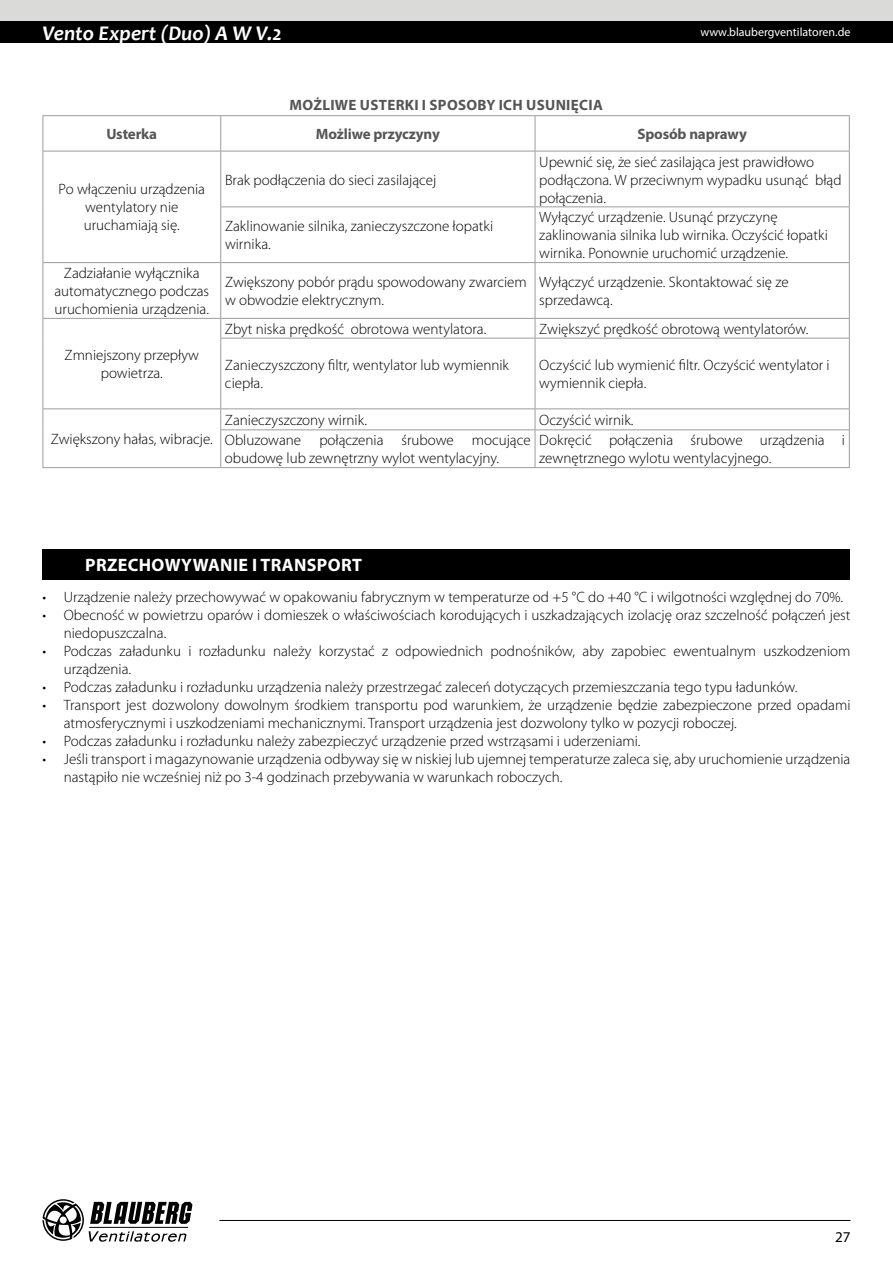
<style>
.page{position:relative;width:893px;height:1263px;background:#fff}
.page>*{position:absolute;margin:0;border:0;box-sizing:border-box;transform-origin:0 0}
.t1{font:italic 700 21px "Candara";color:#fff}
.t2{font:700 18px "Myriad Pro";letter-spacing:.02em;color:#fff}
.t3{font:300 15px/18px "Myriad Pro";color:#000}
.t4{font:700 15px "Myriad Pro";color:#575656}
.t5{font:700 15px "Myriad Pro";letter-spacing:.02em;color:#575656}
.t6{font:15px "Myriad Pro";color:#000}
.t7{font:12px "Myriad Pro";color:#fff}
</style>
<div class="page">
<hr style="left:43px;top:467px;width:178px;height:1px;background:#9d9c9c">
<hr style="left:43px;top:115px;width:178px;height:1px;background:#9d9c9c">
<hr style="left:43px;top:116px;width:1px;height:35px;background:#9d9c9c">
<hr style="left:221px;top:115px;width:314px;height:1px;background:#9d9c9c">
<hr style="left:220px;top:116px;width:1px;height:35px;background:#9d9c9c">
<hr style="left:535px;top:115px;width:315px;height:1px;background:#9d9c9c">
<hr style="left:535px;top:116px;width:1px;height:35px;background:#9d9c9c">
<hr style="left:849px;top:116px;width:1px;height:35px;background:#9d9c9c">
<hr style="left:43px;top:151px;width:178px;height:1px;background:#9d9c9c">
<hr style="left:43px;top:151px;width:1px;height:56px;background:#9d9c9c">
<hr style="left:43px;top:207px;width:1px;height:55px;background:#9d9c9c">
<hr style="left:221px;top:151px;width:314px;height:1px;background:#9d9c9c">
<hr style="left:220px;top:151px;width:1px;height:55px;background:#9d9c9c">
<hr style="left:535px;top:151px;width:315px;height:1px;background:#9d9c9c">
<hr style="left:535px;top:151px;width:1px;height:55px;background:#9d9c9c">
<hr style="left:849px;top:151px;width:1px;height:55px;background:#9d9c9c">
<hr style="left:220px;top:206px;width:315px;height:1px;background:#9d9c9c">
<hr style="left:220px;top:207px;width:1px;height:55px;background:#9d9c9c">
<hr style="left:535px;top:206px;width:315px;height:1px;background:#9d9c9c">
<hr style="left:535px;top:207px;width:1px;height:55px;background:#9d9c9c">
<hr style="left:849px;top:207px;width:1px;height:55px;background:#9d9c9c">
<hr style="left:43px;top:262px;width:178px;height:1px;background:#9d9c9c">
<hr style="left:43px;top:263px;width:1px;height:55px;background:#9d9c9c">
<hr style="left:221px;top:262px;width:314px;height:1px;background:#9d9c9c">
<hr style="left:220px;top:263px;width:1px;height:55px;background:#9d9c9c">
<hr style="left:535px;top:262px;width:315px;height:1px;background:#9d9c9c">
<hr style="left:535px;top:263px;width:1px;height:55px;background:#9d9c9c">
<hr style="left:849px;top:263px;width:1px;height:55px;background:#9d9c9c">
<hr style="left:43px;top:318px;width:178px;height:1px;background:#9d9c9c">
<svg style="left:43px;top:319px;width:1px;height:19px"></svg>
<hr style="left:43px;top:338px;width:1px;height:70px;background:#9d9c9c">
<hr style="left:221px;top:318px;width:314px;height:1px;background:#9d9c9c">
<svg style="left:220px;top:319px;width:1px;height:19px"></svg>
<hr style="left:535px;top:318px;width:315px;height:1px;background:#9d9c9c">
<svg style="left:535px;top:319px;width:1px;height:19px"></svg>
<svg style="left:849px;top:319px;width:1px;height:19px"></svg>
<hr style="left:220px;top:338px;width:315px;height:1px;background:#9d9c9c">
<hr style="left:220px;top:338px;width:1px;height:70px;background:#9d9c9c">
<hr style="left:535px;top:338px;width:315px;height:1px;background:#9d9c9c">
<hr style="left:535px;top:338px;width:1px;height:70px;background:#9d9c9c">
<hr style="left:849px;top:338px;width:1px;height:70px;background:#9d9c9c">
<hr style="left:43px;top:408px;width:178px;height:1px;background:#9d9c9c">
<svg style="left:43px;top:409px;width:1px;height:21px"></svg>
<hr style="left:43px;top:430px;width:1px;height:37px;background:#9d9c9c">
<hr style="left:221px;top:408px;width:314px;height:1px;background:#9d9c9c">
<svg style="left:220px;top:409px;width:1px;height:20px"></svg>
<hr style="left:535px;top:408px;width:315px;height:1px;background:#9d9c9c">
<svg style="left:535px;top:409px;width:1px;height:20px"></svg>
<svg style="left:849px;top:409px;width:1px;height:20px"></svg>
<hr style="left:220px;top:429px;width:315px;height:1px;background:#9d9c9c">
<hr style="left:220px;top:430px;width:1px;height:37px;background:#9d9c9c">
<hr style="left:535px;top:429px;width:315px;height:1px;background:#9d9c9c">
<hr style="left:535px;top:430px;width:1px;height:37px;background:#9d9c9c">
<hr style="left:849px;top:430px;width:1px;height:37px;background:#9d9c9c">
<hr style="left:221px;top:467px;width:314px;height:1px;background:#9d9c9c">
<hr style="left:535px;top:467px;width:315px;height:1px;background:#9d9c9c">
<div style="left:43px;top:549px;width:807px;height:31px;background:#000"></div>
<div style="left:0;top:0;width:893px;height:21px;background:#dadad9"></div>
<div style="left:0;top:21px;width:893px;height:22px;background:#000"></div>
<svg style="left:43px;top:1199px;width:149px;height:43px"></svg>
<hr style="left:219px;top:1220px;width:631px;height:1px;background:#000">
<h1 class="t1" style="left:43px;top:20px;width:241px">Vento Expert (Duo) A W V.2</h1>
<p class="t7" style="left:700px;top:25px;width:152px">www.blaubergventilatoren.de</p>
<p class="t5" style="left:289px;top:95px;width:315px">MOŻLIWE USTERKI I SPOSOBY ICH USUNIĘCIA</p>
<p class="t4" style="left:106px;top:124px;width:52px">Usterka</p>
<p class="t4" style="left:316px;top:124px;width:125px">Możliwe przyczyny</p>
<p class="t4" style="left:637px;top:124px;width:111px">Sposób naprawy</p>
<p class="t3" style="left:59px;top:181px;width:148px;text-align:center">Po włączeniu urządzenia wentylatory nie uruchamiają się.</p>
<p class="t3" style="left:225px;top:171px;width:213px">Brak podłączenia do sieci zasilającej</p>
<p class="t3" style="left:539px;top:153px;width:304px">Upewnić się, że sieć zasilająca jest prawidłowo podłączona. W przeciwnym wypadku usunąć błąd połączenia.</p>
<p class="t3" style="left:225px;top:218px;width:270px">Zaklinowanie silnika, zanieczyszczone łopatki wirnika.</p>
<p class="t3" style="left:539px;top:209px;width:290px">Wyłączyć urządzenie. Usunąć przyczynę zaklinowania silnika lub wirnika. Oczyścić łopatki wirnika. Ponownie uruchomić urządzenie.</p>
<p class="t3" style="left:54px;top:264px;width:156px;text-align:center">Zadziałanie wyłącznika automatycznego podczas uruchomienia urządzenia.</p>
<p class="t3" style="left:225px;top:273px;width:303px">Zwiększony pobór prądu spowodowany zwarciem w obwodzie elektrycznym.</p>
<p class="t3" style="left:539px;top:273px;width:251px">Wyłączyć urządzenie. Skontaktować się ze sprzedawcą.</p>
<p class="t3" style="left:65px;top:346px;width:136px;text-align:center">Zmniejszony przepływ powietrza.</p>
<p class="t3" style="left:225px;top:320px;width:263px">Zbyt niska prędkość obrotowa wentylatora.</p>
<p class="t3" style="left:539px;top:320px;width:271px">Zwiększyć prędkość obrotową wentylatorów.</p>
<p class="t3" style="left:225px;top:356px;width:285px">Zanieczyszczony filtr, wentylator lub wymiennik ciepła.</p>
<p class="t3" style="left:539px;top:356px;width:292px">Oczyścić lub wymienić filtr. Oczyścić wentylator i wymiennik ciepła.</p>
<p class="t3" style="left:51px;top:430px;width:164px">Zwiększony hałas, wibracje.</p>
<p class="t3" style="left:225px;top:411px;width:144px">Zanieczyszczony wirnik.</p>
<p class="t3" style="left:539px;top:411px;width:96px">Oczyścić wirnik.</p>
<p class="t3" style="left:225px;top:432px;width:307px">Obluzowane połączenia śrubowe mocujące obudowę lub zewnętrzny wylot wentylacyjny.</p>
<p class="t3" style="left:539px;top:432px;width:307px">Dokręcić połączenia śrubowe urządzenia i zewnętrznego wylotu wentylacyjnego.</p>
<p class="t2" style="left:85px;top:554px;width:278px">PRZECHOWYWANIE I TRANSPORT</p>
<p class="t3" style="left:43px;top:588px;width:802px">• Urządzenie należy przechowywać w opakowaniu fabrycznym w temperaturze od +5 °C do +40 °C i wilgotności względnej do 70%.</p>
<p class="t3" style="left:64px;top:606px;width:788px;text-indent:-21px">• Obecność w powietrzu oparów i domieszek o właściwościach korodujących i uszkadzających izolację oraz szczelność połączeń jest niedopuszczalna.</p>
<p class="t3" style="left:64px;top:642px;width:788px;text-indent:-21px">• Podczas załadunku i rozładunku należy korzystać z odpowiednich podnośników, aby zapobiec ewentualnym uszkodzeniom urządzenia.</p>
<p class="t3" style="left:43px;top:678px;width:756px">• Podczas załadunku i rozładunku urządzenia należy przestrzegać zaleceń dotyczących przemieszczania tego typu ładunków.</p>
<p class="t3" style="left:64px;top:696px;width:788px;text-indent:-21px">• Transport jest dozwolony dowolnym środkiem transportu pod warunkiem, że urządzenie będzie zabezpieczone przed opadami atmosferycznymi i uszkodzeniami mechanicznymi. Transport urządzenia jest dozwolony tylko w pozycji roboczej.</p>
<p class="t3" style="left:43px;top:732px;width:599px">• Podczas załadunku i rozładunku należy zabezpieczyć urządzenie przed wstrząsami i uderzeniami.</p>
<p class="t3" style="left:64px;top:750px;width:788px;text-indent:-21px">• Jeśli transport i magazynowanie urządzenia odbyway się w niskiej lub ujemnej temperaturze zaleca się, aby uruchomienie urządzenia nastąpiło nie wcześniej niż po 3-4 godzinach przebywania w warunkach roboczych.</p>
<p class="t6" style="left:835px;top:1227px;width:17px">27</p>
</div>
